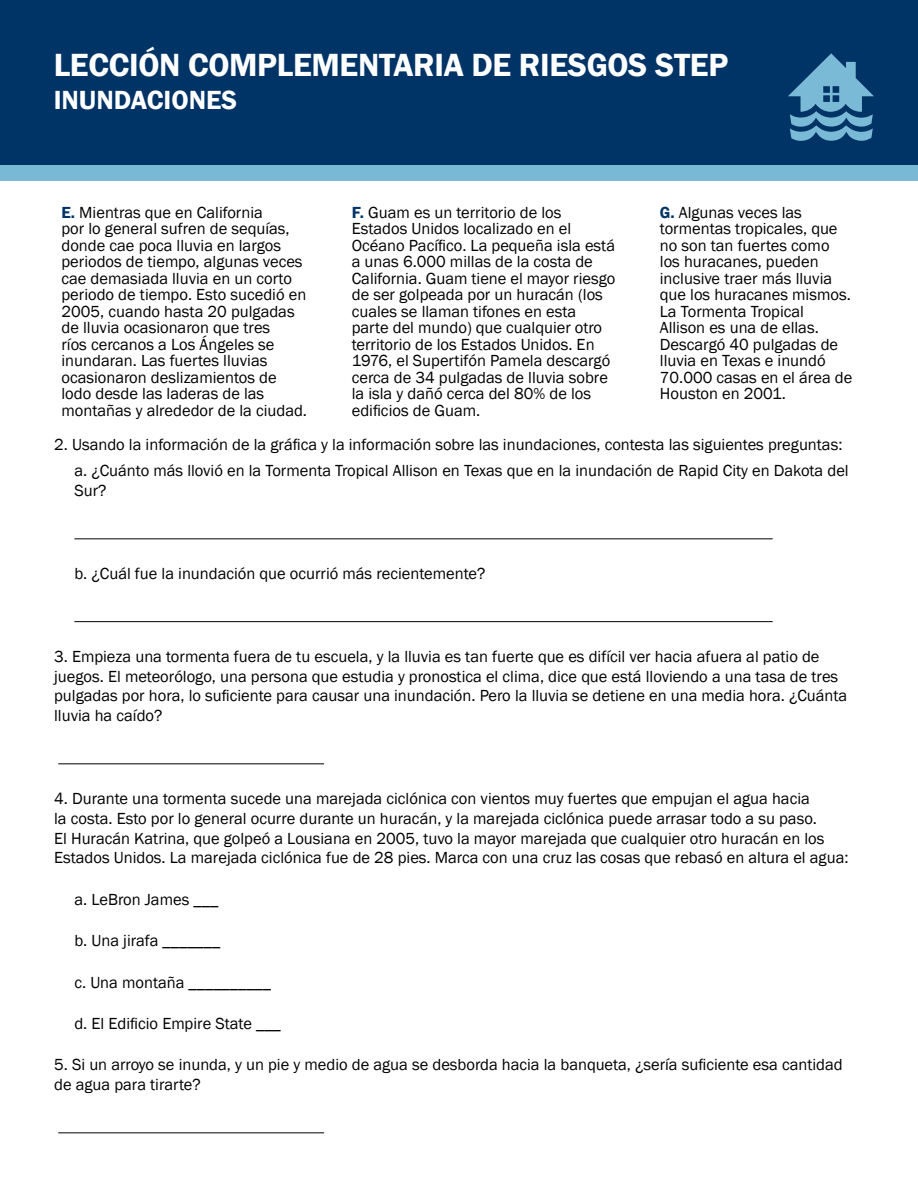
<style>
.page{position:relative;width:918px;height:1188px;background:#fff}
.page>*{position:absolute;margin:0;border:0;box-sizing:border-box;transform-origin:0 0}
.t1{font:600 33px "Franklin Gothic";letter-spacing:-.01em;color:#fff}
.t2{font:600 27px "Franklin Gothic";color:#fff}
.t3{font:16.5px/16.5px "Franklin Gothic";color:#000}
.s1{font-weight:600;color:#036}
</style>
<div class="page">
<div style="left:0;top:0;width:918px;height:180px;background:#7ab9d5"></div>
<div style="left:0;top:0;width:918px;height:164px;background:#036"></div>
<hr style="left:74px;top:538px;width:699px;height:1px;background:#000">
<hr style="left:74px;top:621px;width:699px;height:1px;background:#000">
<hr style="left:58px;top:763px;width:266px;height:1px;background:#000">
<hr style="left:58px;top:1132px;width:266px;height:1px;background:#000">
<svg style="left:788px;top:53px;width:86px;height:88px"></svg>
<p class="t1" style="left:54px;top:45px;width:676px">LECCIÓN COMPLEMENTARIA DE RIESGOS STEP</p>
<p class="t2" style="left:54px;top:83px;width:185px">INUNDACIONES</p>
<p class="t3" style="left:62px;top:204px;width:247px"><span class="s1">E.</span> Mientras que en California<br>por lo general sufren de sequías, donde cae poca lluvia en largos periodos de tiempo, algunas veces cae demasiada lluvia en un corto periodo de tiempo. Esto sucedió en<br>2005, cuando hasta 20 pulgadas de lluvia ocasionaron que tres<br>ríos cercanos a Los Ángeles se inundaran. Las fuertes lluvias ocasionaron deslizamientos de lodo desde las laderas de las montañas y alrededor de la ciudad.</p>
<p class="t3" style="left:352px;top:204px;width:265px"><span class="s1">F.</span> Guam es un territorio de los Estados Unidos localizado en el Océano Pacífico. La pequeña isla está a unas 6.000 millas de la costa de California. Guam tiene el mayor riesgo de ser golpeada por un huracán (los cuales se llaman tifones en esta parte del mundo) que cualquier otro territorio de los Estados Unidos. En 1976, el Supertifón Pamela descargó cerca de 34 pulgadas de lluvia sobre la isla y dañó cerca del 80% de los edificios de Guam.</p>
<p class="t3" style="left:660px;top:204px;width:194px"><span class="s1">G.</span> Algunas veces las tormentas tropicales, que no son tan fuertes como los huracanes, pueden inclusive traer más lluvia que los huracanes mismos.<br>La Tormenta Tropical<br>Allison es una de ellas.<br>Descargó 40 pulgadas de lluvia en Texas e inundó<br>70.000 casas en el área de<br>Houston en 2001.</p>
<p class="t3" style="left:54px;top:437px;width:790px">2. Usando la información de la gráfica y la información sobre las inundaciones, contesta las siguientes preguntas:</p>
<p class="t3" style="left:74px;top:461px;width:776px;line-height:19.8px">a. ¿Cuánto más llovió en la Tormenta Tropical Allison en Texas que en la inundación de Rapid City en Dakota del<br>Sur?</p>
<p class="t3" style="left:74px;top:566px;width:413px">b. ¿Cuál fue la inundación que ocurrió más recientemente?</p>
<p class="t3" style="left:54px;top:647px;width:795px;line-height:19.8px">3. Empieza una tormenta fuera de tu escuela, y la lluvia es tan fuerte que es difícil ver hacia afuera al patio de juegos. El meteorólogo, una persona que estudia y pronostica el clima, dice que está lloviendo a una tasa de tres pulgadas por hora, lo suficiente para causar una inundación. Pero la lluvia se detiene en una media hora. ¿Cuánta lluvia ha caído?</p>
<p class="t3" style="left:54px;top:789px;width:796px;line-height:19.8px">4. Durante una tormenta sucede una marejada ciclónica con vientos muy fuertes que empujan el agua hacia<br>la costa. Esto por lo general ocurre durante un huracán, y la marejada ciclónica puede arrasar todo a su paso.<br>El Huracán Katrina, que golpeó a Lousiana en 2005, tuvo la mayor marejada que cualquier otro huracán en los Estados Unidos. La marejada ciclónica fue de 28 pies. Marca con una cruz las cosas que rebasó en altura el agua:</p>
<p class="t3" style="left:74px;top:891px;width:145px">a. LeBron James ___</p>
<p class="t3" style="left:74px;top:933px;width:147px">b. Una jirafa _______</p>
<p class="t3" style="left:74px;top:974px;width:198px">c. Una montaña __________</p>
<p class="t3" style="left:74px;top:1016px;width:208px">d. El Edificio Empire State ___</p>
<p class="t3" style="left:54px;top:1055px;width:790px;line-height:19.8px">5. Si un arroyo se inunda, y un pie y medio de agua se desborda hacia la banqueta, ¿sería suficiente esa cantidad de agua para tirarte?</p>
</div>
